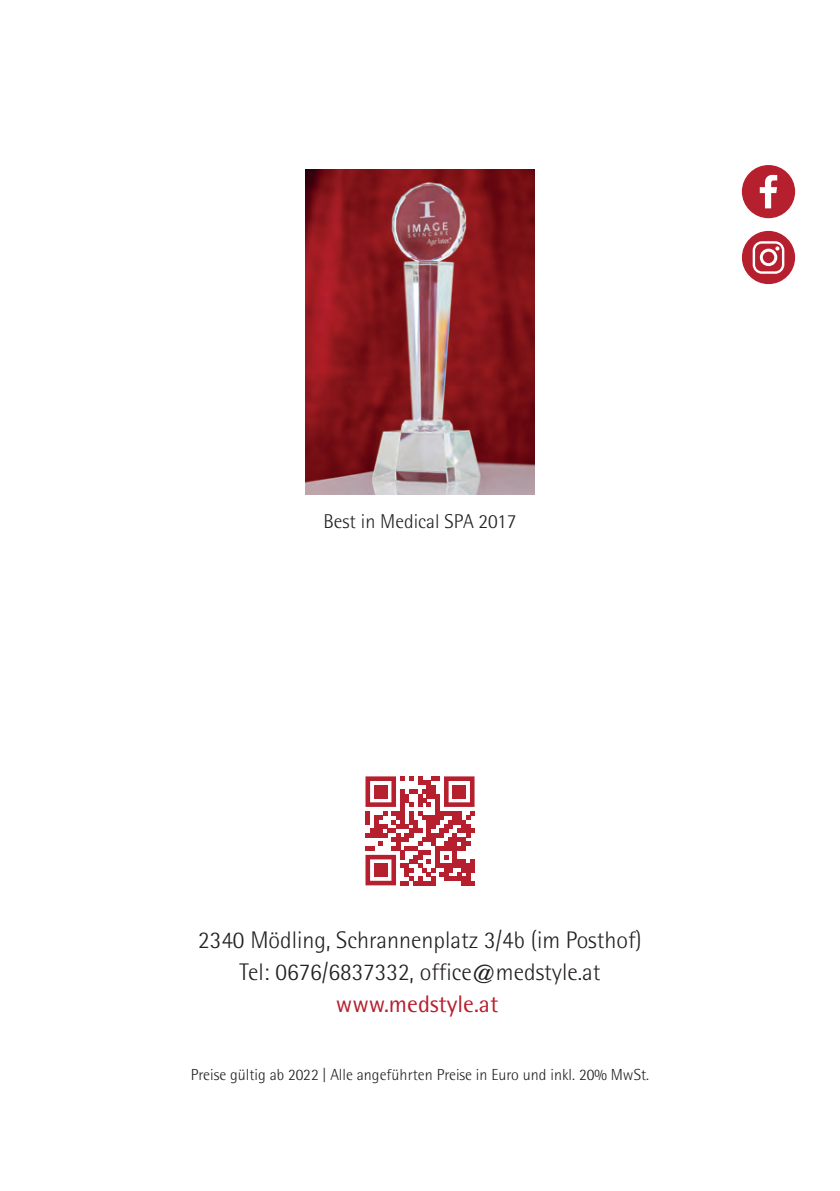
<style>
.page{position:relative;width:840px;height:1191px;background:#fff}
.page>*{position:absolute;margin:0;border:0;box-sizing:border-box;transform-origin:0 0}
.t1{font:300 24px/32px "Rotis Semi Sans";color:#231f20;text-align:center}
.t2{font:24px "Rotis Semi Sans";color:#b61f2d}
.t3{font:300 20px "Rotis Semi Sans";color:#231f20}
.t4{font:300 16px "Rotis Semi Sans";color:#231f20}
</style>
<div class="page">
<svg style="left:741px;top:231px;width:53px;height:53px"></svg>
<svg style="left:741px;top:165px;width:53px;height:53px"></svg>
<svg style="left:365px;top:776px;width:109px;height:109px"></svg>
<div style="left:374px;top:785px;width:13px;height:13px;background:#b61f2d"></div>
<div style="left:452px;top:785px;width:13px;height:13px;background:#b61f2d"></div>
<div style="left:374px;top:863px;width:13px;height:13px;background:#b61f2d"></div>
<img style="left:306px;top:169px;width:228px;height:325px">
<p class="t3" style="left:323px;top:509px;width:194px">Best in Medical SPA 2017</p>
<p class="t1" style="left:198px;top:924px;width:445px">2340 Mödling, Schrannenplatz 3/4b (im Posthof)<br>Tel: 0676/6837332, office@medstyle.at</p>
<p class="t2" style="left:336px;top:990px;width:164px">www.medstyle.at</p>
<p class="t4" style="left:191px;top:1065px;width:459px">Preise gültig ab 2022 | Alle angeführten Preise in Euro und inkl. 20% MwSt.</p>
</div>
